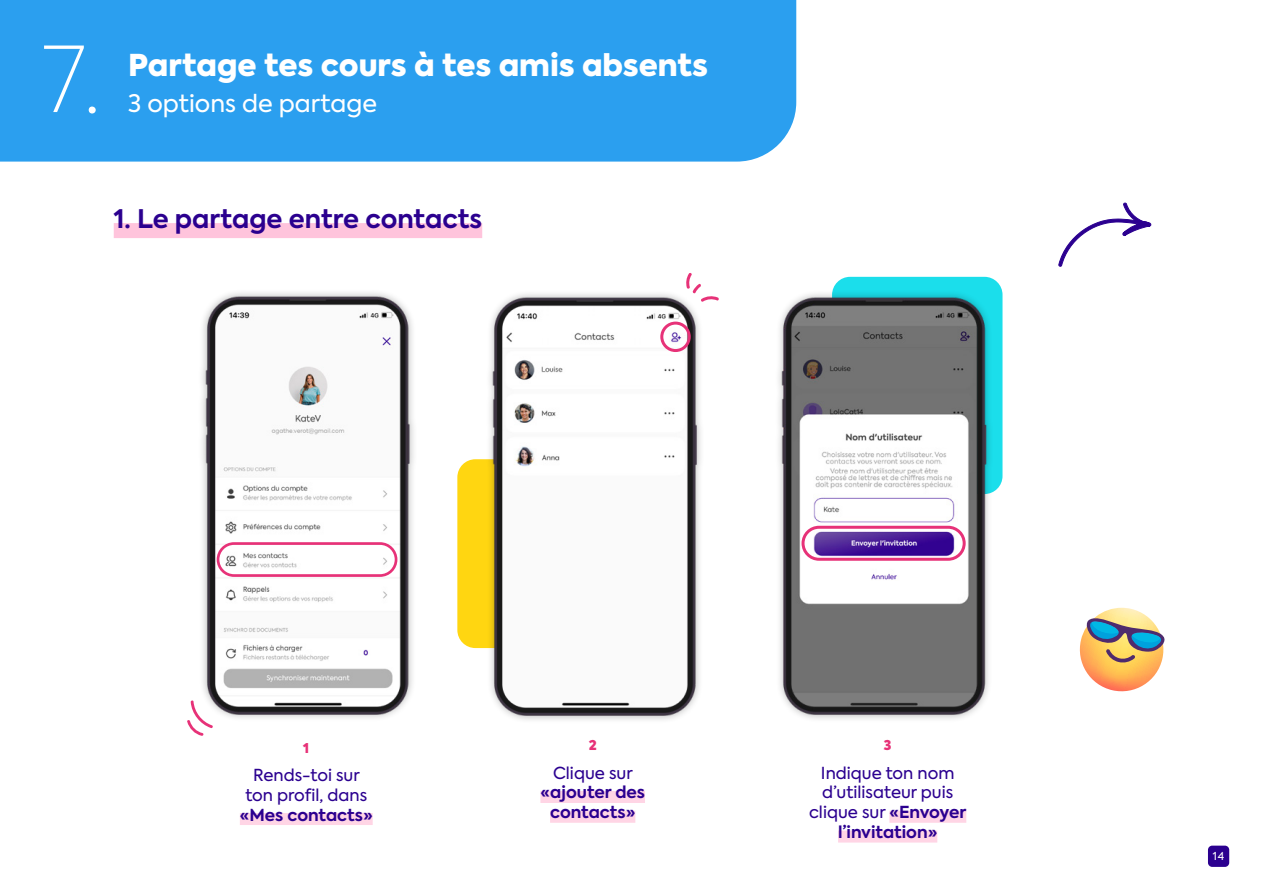
<style>
.page{position:relative;width:1263px;height:893px;background:#fff}
.page>*{position:absolute;margin:0;border:0;box-sizing:border-box;transform-origin:0 0}
.t1{font:100 90px "Axiforma";color:#fff}
.t2{font:900 30px "Axiforma";color:#fff}
.t3{font:700 25.5px "Axiforma";color:#2b008f}
.t4{font:24px "Axiforma";color:#fff}
.t5{font:16.5px/19.8px "Axiforma";color:#2b0090;text-align:center}
.t6{font:700 16.5px/19.8px "Axiforma";color:#2b0090;text-align:center}
.t7{font:900 13.5px "Axiforma";color:#e73278}
.t8{font:10.95px "Axiforma";color:#fff}
.s1{font-weight:700}
</style>
<div class="page">
<div style="left:1208px;top:846px;width:21px;height:21px;background:#2b008f;border-radius:4px"></div>
<div style="left:457px;top:459px;width:78px;height:189px;background:#ffd611;border-radius:18px"></div>
<div style="left:0;top:0;width:796px;height:162px;background:#2b9fef"></div>
<img style="left:201px;top:292px;width:213px;height:426px">
<img style="left:476px;top:294px;width:225px;height:426px">
<img style="left:778px;top:279px;width:224px;height:440px">
<div style="left:240px;top:813px;width:133px;height:12px;background:#ffd5e5"></div>
<div style="left:540px;top:791px;width:105px;height:12px;background:#ffd5e5"></div>
<div style="left:550px;top:811px;width:85px;height:12px;background:#ffd5e5"></div>
<div style="left:889px;top:811px;width:77px;height:12px;background:#ffd5e5"></div>
<div style="left:838px;top:830px;width:99px;height:12px;background:#ffd5e5"></div>
<svg style="left:685px;top:273px;width:34px;height:29px"></svg>
<svg style="left:187px;top:700px;width:27px;height:36px"></svg>
<svg style="left:1079px;top:608px;width:86px;height:84px"></svg>
<div style="left:114px;top:223px;width:368px;height:15px;background:#ffc4dc"></div>
<div style="left:217px;top:542px;width:180px;height:35px;border:3px solid #e73278;border-radius:16px"></div>
<div style="left:801px;top:526px;width:165px;height:35px;border:3px solid #e73278;border-radius:16px"></div>
<div style="left:660px;top:322px;width:31px;height:30px;border:3px solid #e73278;border-radius:50%"></div>
<svg style="left:1058px;top:202px;width:94px;height:65px"></svg>
<h1 class="t1" style="left:43px;top:22px;width:61px">7.</h1>
<h2 class="t2" style="left:128px;top:43px;width:581px">Partage tes cours à tes amis absents</h2>
<h3 class="t4" style="left:128px;top:88px;width:250px">3 options de partage</h3>
<h3 class="t3" style="left:114px;top:201px;width:370px">1. Le partage entre contacts</h3>
<p class="t7" style="left:303px;top:738px;width:7px">1</p>
<p class="t5" style="left:245px;top:765px;width:123px">Rends-toi sur ton profil, dans</p>
<p class="t6" style="left:240px;top:805px;width:134px">«Mes contacts»</p>
<p class="t7" style="left:589px;top:736px;width:10px">2</p>
<p class="t5" style="left:553px;top:763px;width:81px">Clique sur</p>
<p class="t6" style="left:540px;top:783px;width:106px">«ajouter des contacts»</p>
<p class="t7" style="left:884px;top:736px;width:9px">3</p>
<p class="t5" style="left:809px;top:763px;width:159px">Indique ton nom d’utilisateur puis clique sur <span class="s1">«Envoyer l’invitation»</span></p>
<p class="t8" style="left:1213px;top:849px;width:13px">14</p>
</div>
